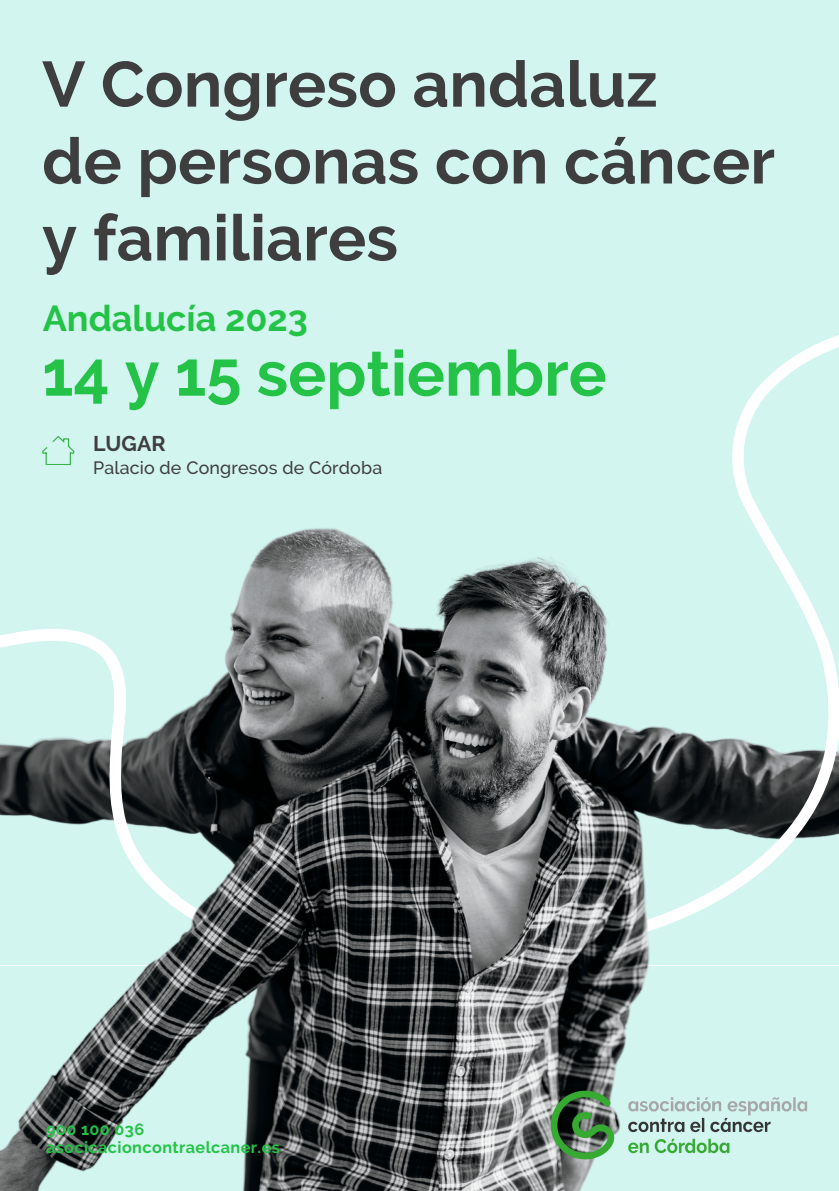
<style>
.page{position:relative;width:839px;height:1191px;background:#fff}
.page>*{position:absolute;margin:0;border:0;box-sizing:border-box;transform-origin:0 0}
.t1{font:700 63.8px "Raleway";color:#3f3e3f}
.t2{font:700 63.4px "Raleway";color:#24c347}
.t3{font:700 36px "Raleway";color:#24c347}
.t4{font:700 21.2px "Raleway";color:#3f3e3f}
.t5{font:500 17.8px "Raleway";letter-spacing:.01em;color:#3f3e3f}
.t6{font:700 16.2px "Raleway";letter-spacing:.025em;color:#24c347}
</style>
<div class="page">
<div style="left:0;top:0;width:838px;height:1191px;background:#d2f5f0"></div>
<img style="left:0;top:474px;width:838px;height:717px">
<svg style="left:693px;top:666px;width:145px;height:299px"></svg>
<svg style="left:0;top:596px;width:179px;height:320px"></svg>
<img style="left:533px;top:1073px;width:291px;height:104px">
<svg style="left:42px;top:436px;width:32px;height:29px"></svg>
<p class="t1" style="left:42px;top:47px;width:617px">V Congreso andaluz</p>
<p class="t1" style="left:42px;top:124px;width:734px">de personas con cáncer</p>
<p class="t1" style="left:42px;top:200px;width:357px">y familiares</p>
<p class="t3" style="left:43px;top:298px;width:267px">Andalucía 2023</p>
<p class="t2" style="left:42px;top:336px;width:566px">14 y 15 septiembre</p>
<p class="t4" style="left:93px;top:431px;width:74px">LUGAR</p>
<p class="t5" style="left:93px;top:457px;width:291px">Palacio de Congresos de Córdoba</p>
<p class="t6" style="left:46px;top:1120px;width:100px">900 100 036</p>
<p class="t6" style="left:46px;top:1138px;width:235px">asocicacioncontraelcaner.es</p>
</div>
